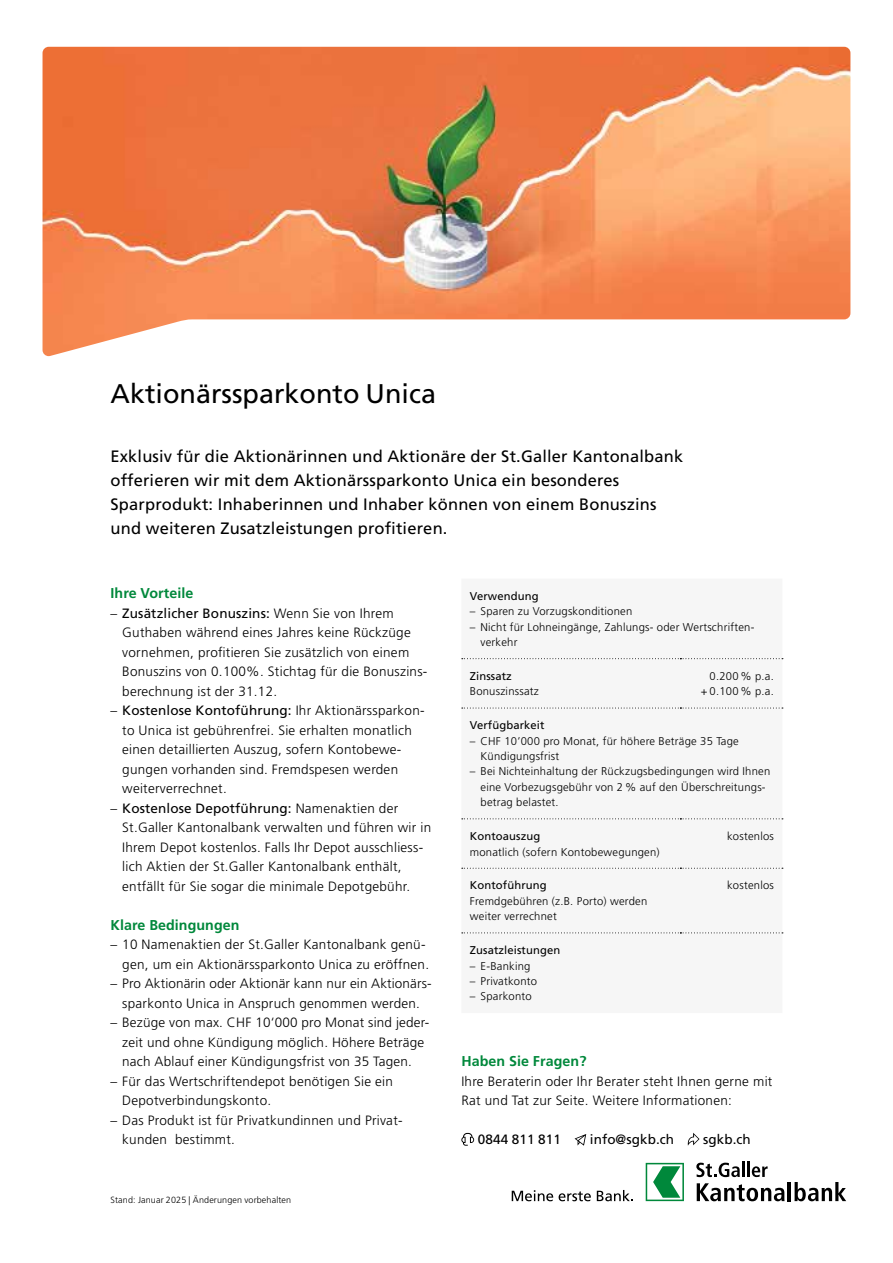
<style>
.page{position:relative;width:893px;height:1263px;background:#fff}
.page>*{position:absolute;margin:0;border:0;box-sizing:border-box;transform-origin:0 0}
.t1{font:27px "Frutiger LT Std";color:#000}
.t2{font:16.5px/24px "Frutiger LT Std";letter-spacing:.01em;color:#000}
.t3{font:700 14.25px "Frutiger LT Std";letter-spacing:.005em;color:#00883b}
.t4{font:300 13.5px/19.5px "Frutiger LT Std";letter-spacing:.02em;color:#000}
.t5{font:13.5px "Frutiger LT Std";letter-spacing:.005em;color:#000}
.t6{font:300 11.25px/15.5px "Frutiger LT Std";letter-spacing:.02em;color:#000}
.t7{font:11.25px "Frutiger LT Std";letter-spacing:.01em;color:#000}
.t8{font:300 9px "Frutiger LT Std";letter-spacing:.015em;color:#000}
.s1{font-weight:400}
</style>
<div class="page">
<svg style="left:512px;top:1190px;width:41px;height:11px"></svg>
<svg style="left:559px;top:1191px;width:32px;height:10px"></svg>
<svg style="left:597px;top:1190px;width:36px;height:11px"></svg>
<svg style="left:646px;top:1163px;width:38px;height:38px"></svg>
<svg style="left:696px;top:1162px;width:48px;height:15px"></svg>
<hr style="left:747px;top:1162px;width:3px;height:15px;background:#000">
<svg style="left:752px;top:1166px;width:16px;height:11px"></svg>
<svg style="left:697px;top:1183px;width:87px;height:18px"></svg>
<hr style="left:788px;top:1182px;width:3px;height:19px;background:#000">
<svg style="left:794px;top:1182px;width:52px;height:19px"></svg>
<img style="left:43px;top:47px;width:807px;height:309px">
<div style="left:461px;top:658px;width:321px;height:276px;background:#f6f6f6"></div>
<svg style="left:462px;top:868px;width:321px;height:1px"></svg>
<svg style="left:462px;top:932px;width:321px;height:1px"></svg>
<svg style="left:462px;top:658px;width:321px;height:1px"></svg>
<svg style="left:462px;top:708px;width:321px;height:1px"></svg>
<svg style="left:462px;top:818px;width:321px;height:1px"></svg>
<svg style="left:461px;top:1133px;width:13px;height:13px"></svg>
<svg style="left:574px;top:1134px;width:12px;height:12px"></svg>
<svg style="left:688px;top:1133px;width:11px;height:13px"></svg>
<h1 class="t1" style="left:111px;top:378px;width:327px">Aktionärssparkonto Unica</h1>
<p class="t2" style="left:111px;top:444px;width:574px">Exklusiv für die Aktionärinnen und Aktionäre der St.Galler Kantonalbank offerieren wir mit dem Aktionärssparkonto Unica ein besonderes Sparprodukt: Inhaberinnen und Inhaber können von einem Bonuszins und weiteren Zusatzleistungen profitieren.</p>
<p class="t3" style="left:111px;top:585px;width:84px">Ihre Vorteile</p>
<p class="t4" style="left:122px;top:603px;width:307px;text-indent:-12px">– <span class="s1">Zusätzlicher Bonuszins:</span> Wenn Sie von Ihrem Guthaben während eines Jahres keine Rückzüge vornehmen, profitieren Sie zusätzlich von einem Bonuszins von 0.100%. Stichtag für die Bonuszins&shy;berechnung ist der 31.12.</p>
<p class="t4" style="left:122px;top:701px;width:304px;text-indent:-12px">– <span class="s1">Kostenlose Kontoführung:</span> Ihr Aktionärssparkon&shy;to Unica ist gebührenfrei. Sie erhalten monatlich einen detaillierten Auszug, sofern Kontobewe&shy;gungen vorhanden sind. Fremdspesen werden weiterverrechnet.</p>
<p class="t4" style="left:122px;top:798px;width:310px;text-indent:-12px">– <span class="s1">Kostenlose Depotführung:</span> Namenaktien der St.Galler Kantonalbank verwalten und führen wir in Ihrem Depot kostenlos. Falls Ihr Depot ausschliess&shy;lich Aktien der St.Galler Kantonalbank enthält, entfällt für Sie sogar die minimale Depotgebühr.</p>
<p class="t3" style="left:111px;top:916px;width:130px">Klare Bedingungen</p>
<p class="t4" style="left:111px;top:935px;width:320px;text-align:right">– 10 Namenaktien der St.Galler Kantonalbank genü&shy;gen, um ein Aktionärssparkonto Unica zu eröffnen.</p>
<p class="t4" style="left:111px;top:974px;width:322px;text-align:center">– Pro Aktionärin oder Aktionär kann nur ein Aktionärs&shy;sparkonto Unica in Anspruch genommen werden.</p>
<p class="t4" style="left:111px;top:1013px;width:320px;text-align:center">– Bezüge von max. CHF 10‘000 pro Monat sind jeder&shy;zeit und ohne Kündigung möglich. Höhere Beträge nach Ablauf einer Kündigungsfrist von 35 Tagen.</p>
<p class="t4" style="left:122px;top:1071px;width:272px;text-indent:-12px">– Für das Wertschriftendepot benötigen Sie ein<br>Depotverbindungskonto.</p>
<p class="t4" style="left:122px;top:1110px;width:281px;text-indent:-12px">– Das Produkt ist für Privatkundinnen und Privat&shy;kunden bestimmt.</p>
<p class="t8" style="left:111px;top:1195px;width:182px">Stand: Januar 2025 | Änderungen vorbehalten</p>
<p class="t7" style="left:470px;top:589px;width:70px">Verwendung</p>
<p class="t6" style="left:470px;top:604px;width:164px">– Sparen zu Vorzugskonditionen</p>
<p class="t6" style="left:480px;top:619px;width:274px;text-indent:-11px">– Nicht für Lohneingänge, Zahlungs- oder Wertschriften&shy;verkehr</p>
<p class="t7" style="left:470px;top:669px;width:44px">Zinssatz</p>
<p class="t6" style="left:470px;top:684px;width:70px">Bonuszinssatz</p>
<p class="t6" style="left:701px;top:668px;width:74px;text-align:right">0.200% p.a. + 0.100% p.a.</p>
<p class="t7" style="left:470px;top:719px;width:76px">Verfügbarkeit</p>
<p class="t6" style="left:480px;top:733px;width:260px;text-indent:-11px">– CHF 10’000 pro Monat, für höhere Beträge 35 Tage<br>Kündigungsfrist</p>
<p class="t6" style="left:480px;top:764px;width:291px;text-indent:-11px">– Bei Nichteinhaltung der Rückzugsbedingungen wird Ihnen eine Vorbezugsgebühr von 2% auf den Überschreitungs&shy;betrag belastet.</p>
<p class="t7" style="left:470px;top:829px;width:72px">Kontoauszug</p>
<p class="t6" style="left:470px;top:844px;width:191px">monatlich (sofern Kontobewegungen)</p>
<p class="t6" style="left:727px;top:829px;width:48px">kostenlos</p>
<p class="t7" style="left:470px;top:879px;width:78px">Kontoführung</p>
<p class="t6" style="left:470px;top:893px;width:179px">Fremdgebühren (z.B. Porto) werden weiter verrechnet</p>
<p class="t7" style="left:470px;top:944px;width:92px">Zusatzleistungen</p>
<p class="t6" style="left:470px;top:958px;width:62px">– E-Banking</p>
<p class="t6" style="left:470px;top:973px;width:69px">– Privatkonto</p>
<p class="t6" style="left:470px;top:989px;width:63px">– Sparkonto</p>
<p class="t6" style="left:727px;top:878px;width:48px">kostenlos</p>
<p class="t3" style="left:461px;top:1053px;width:127px">Haben Sie Fragen?</p>
<p class="t4" style="left:461px;top:1071px;width:313px">Ihre Beraterin oder Ihr Berater steht Ihnen gerne mit<br>Rat und Tat zur Seite. Weitere Informationen:</p>
<p class="t5" style="left:478px;top:1131px;width:84px">0844 811 811</p>
<p class="t5" style="left:590px;top:1131px;width:86px">info@sgkb.ch</p>
<p class="t5" style="left:703px;top:1131px;width:49px">sgkb.ch</p>
</div>
